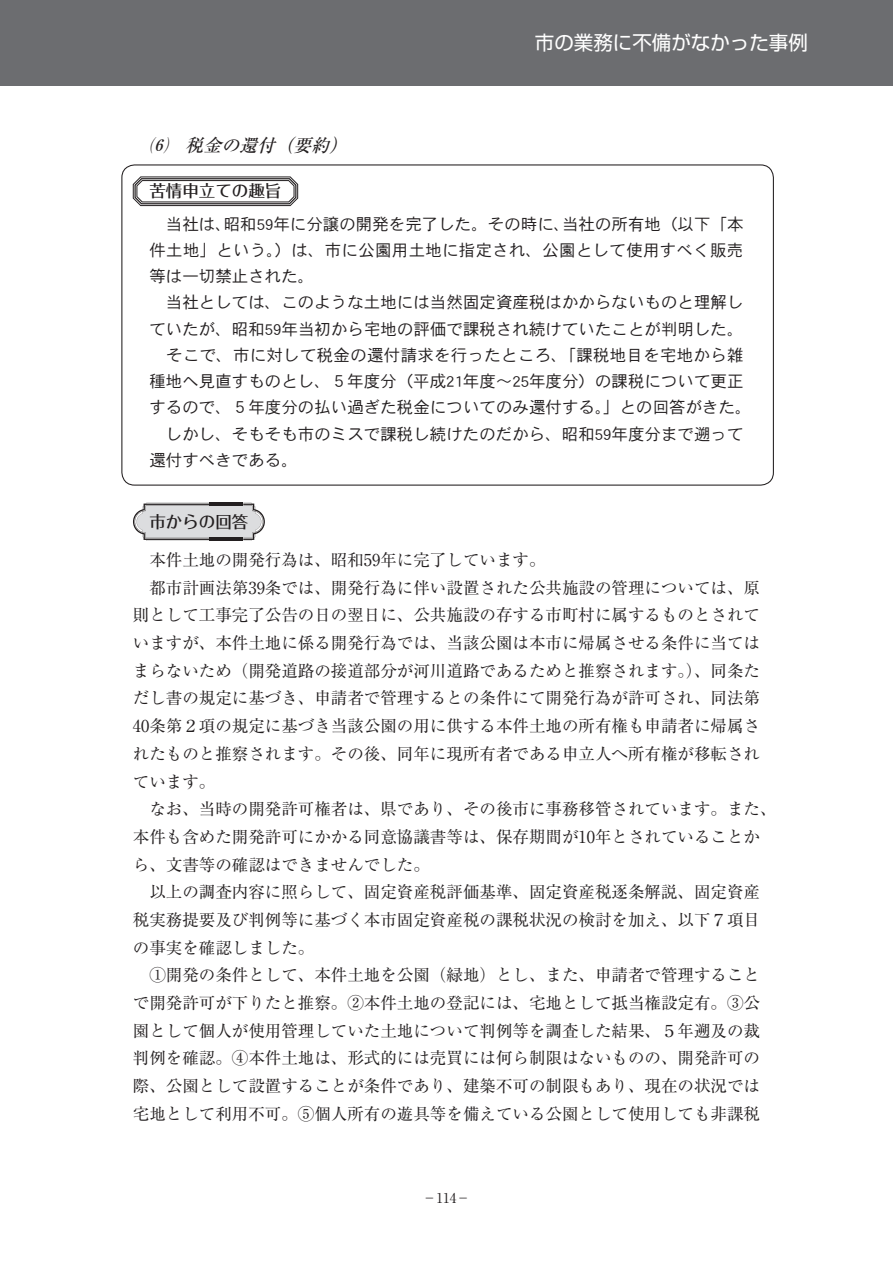
<style>
.page{position:relative;width:893px;height:1263px;background:#fff}
.page>*{position:absolute;margin:0;border:0;box-sizing:border-box;transform-origin:0 0}
.t1{font:19.5px "Shin Go Pr 5";color:#fff}
.t2{font:italic 500 18px "Ryumin Pr 5";color:#231f20}
.t3{font:16.5px/27.6px "Ryumin Pr 5";color:#231f20}
.t4{font:16.5px/26.2px "DFHS Gothic Std W3";color:#231f20}
.t5{font:500 16.5px "Folk Pro";color:#231f20}
.t6{font:13.5px "Ryumin Pr 5";color:#231f20}
</style>
<div class="page">
<svg style="left:132px;top:176px;width:167px;height:30px"></svg>
<div style="left:137px;top:180px;width:157px;height:22px;border:1px solid #231f20;border-radius:5px"></div>
<svg style="left:133px;top:503px;width:132px;height:38px;background:#cfcfd1"></svg>
<hr style="left:210px;top:503px;width:33px;height:1px;background:#231f20">
<hr style="left:210px;top:540px;width:33px;height:1px;background:#231f20">
<hr style="left:210px;top:538px;width:33px;height:1px;background:#231f20">
<hr style="left:210px;top:505px;width:33px;height:1px;background:#231f20">
<hr style="left:210px;top:539px;width:33px;height:1px;background:#231f20">
<hr style="left:210px;top:504px;width:33px;height:1px;background:#231f20">
<div style="left:0;top:0;width:893px;height:85px;background:#6c6d70"></div>
<p class="t1" style="left:535px;top:26px;width:274px">市の業務に不備がなかった事例</p>
<p class="t2" style="left:131px;top:131px;width:224px">　⑹　税金の還付（要約）</p>
<p class="t5" style="left:149px;top:177px;width:133px">苦情申立ての趣旨</p>
<p class="t4" style="left:149px;top:210px;width:604px">　当社は、昭和59年に分譲の開発を完了した。その時に、当社の所有地（以下「本件土地」という。）は、市に公園用土地に指定され、公園として使用すべく販売等は一切禁止された。<br>　当社としては、このような土地には当然固定資産税はかからないものと理解していたが、昭和59年当初から宅地の評価で課税され続けていたことが判明した。　そこで、市に対して税金の還付請求を行ったところ、「課税地目を宅地から雑種地へ見直すものとし、５年度分（平成21年度〜25年度分）の課税について更正するので、５年度分の払い過ぎた税金についてのみ還付する。」との回答がきた。　しかし、そもそも市のミスで課税し続けたのだから、昭和59年度分まで遡って還付すべきである。</p>
<p class="t5" style="left:149px;top:507px;width:100px">市からの回答</p>
<p class="t3" style="left:133px;top:545px;width:645px">　本件土地の開発行為は、昭和59年に完了しています。<br>　都市計画法第39条では、開発行為に伴い設置された公共施設の管理については、原則として工事完了公告の日の翌日に、公共施設の存する市町村に属するものとされていますが、本件土地に係る開発行為では、当該公園は本市に帰属させる条件に当てはまらないため（開発道路の接道部分が河川道路であるためと推察されます。）、同条ただし書の規定に基づき、申請者で管理するとの条件にて開発行為が許可され、同法第40条第２項の規定に基づき当該公園の用に供する本件土地の所有権も申請者に帰属されたものと推察されます。その後、同年に現所有者である申立人へ所有権が移転されています。<br>　なお、当時の開発許可権者は、県であり、その後市に事務移管されています。また、本件も含めた開発許可にかかる同意協議書等は、保存期間が10年とされていることから、文書等の確認はできませんでした。<br>　以上の調査内容に照らして、固定資産税評価基準、固定資産税逐条解説、固定資産税実務提要及び判例等に基づく本市固定資産税の課税状況の検討を加え、以下７項目の事実を確認しました。<br>　①開発の条件として、本件土地を公園（緑地）とし、また、申請者で管理することで開発許可が下りたと推察。②本件土地の登記には、宅地として抵当権設定有。③公園として個人が使用管理していた土地について判例等を調査した結果、５年遡及の裁判例を確認。④本件土地は、形式的には売買には何ら制限はないものの、開発許可の際、公園として設置することが条件であり、建築不可の制限もあり、現在の状況では宅地として利用不可。⑤個人所有の遊具等を備えている公園として使用しても非課税</p>
<p class="t6" style="left:423px;top:1188px;width:49px">−114−</p>
</div>
